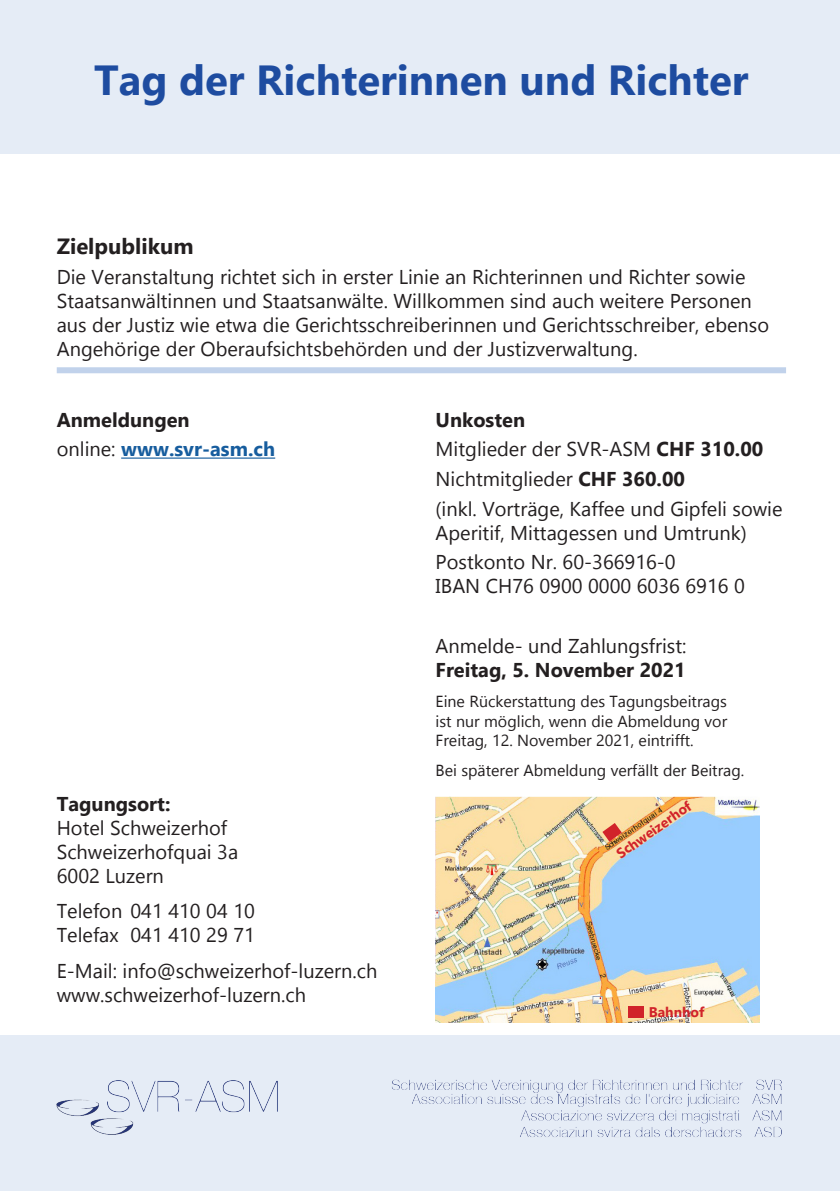
<style>
.page{position:relative;width:840px;height:1191px;background:#fff}
.page>*{position:absolute;margin:0;border:0;box-sizing:border-box;transform-origin:0 0}
.Haupttitel{font:700 42px "Gadugi";color:#1e4ca0}
.zwischentitel{font:700 22px "Gadugi";color:#231f20}
.grundtext{font:20px/24px "Gadugi";color:#231f20}
.grundtext-2{font:700 20px "Gadugi";color:#231f20}
.grundtext-3{font:700 20px "Gadugi";color:#175d9e}
.zwischentitel-2{font:700 20px "Gadugi";color:#231f20}
.grundtext-4{font:16px/19.2px "Gadugi";color:#231f20;text-align:justify}
.grundtext-5{font:700 14px "Gadugi";color:#d1232a}
.s1{font-weight:400;color:#231f20}
.s2{font-weight:700}
</style>
<div class="page">
<div style="left:0;top:1035px;width:839px;height:156px;background:#e5ecf6"></div>
<div style="left:0;top:0;width:839px;height:153px;background:#e5ecf6"></div>
<hr style="left:121px;top:457px;width:154px;height:2px;background:#175d9e">
<div style="left:57px;top:367px;width:728px;height:6px;background:#c1d2eb"></div>
<img style="left:57px;top:1079px;width:725px;height:58px">
<img style="left:435px;top:796px;width:324px;height:226px">
<svg style="left:602px;top:823px;width:19px;height:18px"></svg>
<div style="left:628px;top:1006px;width:15px;height:12px;background:#d1232a"></div>
<p class="Haupttitel" style="left:94px;top:55px;width:655px">Tag der Richterinnen und Richter</p>
<p class="zwischentitel" style="left:57px;top:233px;width:138px">Zielpublikum</p>
<p class="grundtext" style="left:57px;top:265px;width:713px">Die Veranstaltung richtet sich in erster Linie an Richterinnen und Richter sowie Staatsanwältinnen und Staatsanwälte. Willkommen sind auch weitere Personen aus der Justiz wie etwa die Gerichtsschreiberinnen und Gerichtsschreiber, ebenso Angehörige der Oberaufsichtsbehörden und der Justizverwaltung.</p>
<p class="zwischentitel-2" style="left:57px;top:407px;width:134px">Anmeldungen</p>
<p class="grundtext-3" style="left:57px;top:437px;width:220px"><span class="s1">online:</span> www.svr-asm.ch</p>
<p class="grundtext-2" style="left:57px;top:791px;width:115px">Tagungsort:</p>
<p class="grundtext" style="left:57px;top:815px;width:172px">Hotel Schweizerhof</p>
<p class="grundtext" style="left:57px;top:839px;width:183px">Schweizerhofquai 3a</p>
<p class="grundtext" style="left:57px;top:863px;width:109px">6002 Luzern</p>
<p class="grundtext" style="left:57px;top:899px;width:199px">Telefon 041 410 04 10</p>
<p class="grundtext" style="left:57px;top:923px;width:199px">Telefax 041 410 29 71</p>
<p class="grundtext" style="left:57px;top:958px;width:322px">E-Mail: info@schweizerhof-luzern.ch</p>
<p class="grundtext" style="left:57px;top:982px;width:251px">www.schweizerhof-luzern.ch</p>
<p class="zwischentitel-2" style="left:435px;top:407px;width:91px">Unkosten</p>
<p class="grundtext" style="left:435px;top:437px;width:329px">Mitglieder der SVR-ASM <span class="s2">CHF 310.00</span></p>
<p class="grundtext" style="left:435px;top:467px;width:251px">Nichtmitglieder <span class="s2">CHF 360.00</span></p>
<p class="grundtext" style="left:435px;top:496px;width:348px">(inkl. Vorträge, Kaffee und Gipfeli sowie<br>Aperitif, Mittagessen und Umtrunk)</p>
<p class="grundtext" style="left:435px;top:550px;width:310px">Postkonto Nr. 60-366916-0<br>IBAN CH76 0900 0000 6036 6916 0</p>
<p class="grundtext" style="left:435px;top:633px;width:252px">Anmelde- und Zahlungsfrist:</p>
<p class="grundtext-2" style="left:435px;top:657px;width:251px">Freitag, 5. November 2021</p>
<p class="grundtext-4" style="left:435px;top:692px;width:293px">Eine Rückerstattung des Tagungsbeitrags ist nur möglich, wenn die Abmeldung vor Freitag, 12. November 2021, eintrifft.</p>
<p class="grundtext-4" style="left:435px;top:761px;width:310px">Bei späterer Abmeldung verfällt der Beitrag.</p>
<p class="grundtext-5" style="left:612px;top:848px;width:89px;rotate:-35deg">Schweizerhof</p>
<p class="grundtext-5" style="left:648px;top:1003px;width:57px">Bahnhof</p>
</div>
